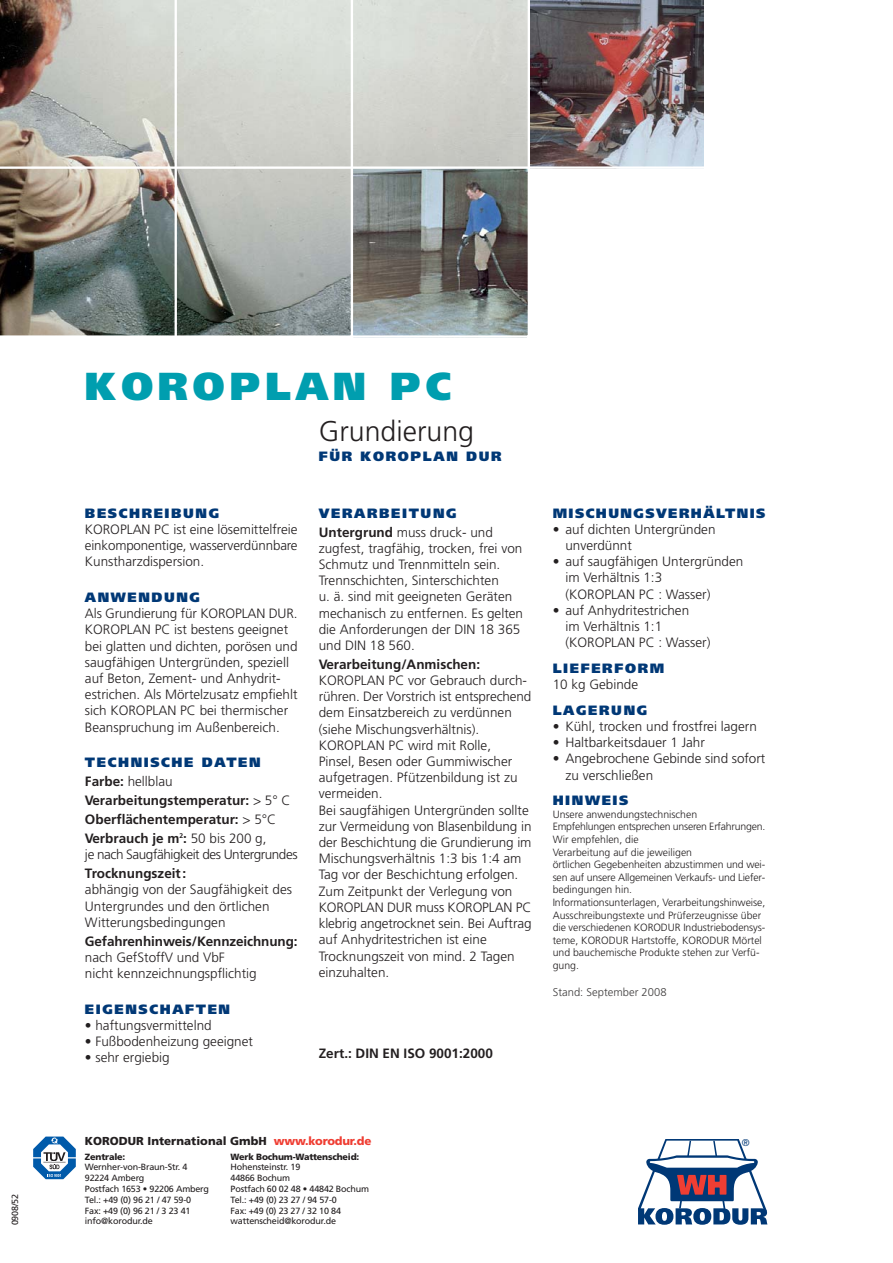
<style>
.page{position:relative;width:893px;height:1263px;background:#fff}
.page>*{position:absolute;margin:0;border:0;box-sizing:border-box;transform-origin:0 0}
.t1{font:900 39px "Frutiger";letter-spacing:.12em;color:#009eaf}
.t2{font:300 28.5px "Frutiger";color:#231f20}
.t3{font:300 13.5px/16.2px "Frutiger";color:#231f20}
.t4{font:700 13.5px/18.9px "Frutiger";color:#231f20}
.t5{font:900 13.5px "Frutiger";letter-spacing:.12em;color:#003876}
.t6{font:300 13.5px "Frutiger";letter-spacing:-.035em;color:#231f20}
.t7{font:900 11.55px "Frutiger";color:#231f20}
.t8{font:300 11.25px "Frutiger";color:#3f3d3d}
.t9{font:300 10.5px/12.6px "Frutiger";letter-spacing:-.005em;color:#231f20}
.t10{font:300 9.9px "Frutiger";color:#003876}
.t11{font:9px/10.8px "Frutiger";letter-spacing:-.02em;color:#231f20}
.t12{font:900 9px "Frutiger";letter-spacing:-.02em;color:#231f20}
.s1{font-weight:900;color:#003876}
.s2{font-weight:300}
.s3{font-weight:700}
.s4{color:#ef3e33}
</style>
<div class="page">
<img style="left:0;top:0;width:528px;height:335px">
<img style="left:353px;top:169px;width:175px;height:166px">
<img style="left:530px;top:0;width:174px;height:166px">
<hr style="left:351px;top:0;width:2px;height:345px;background:#fff">
<svg style="left:638px;top:1139px;width:129px;height:86px"></svg>
<hr style="left:175px;top:0;width:2px;height:349px;background:#fff">
<hr style="left:0;top:166px;width:709px;height:3px;background:#fff">
<svg style="left:33px;top:1136px;width:43px;height:43px"></svg>
<p class="t11" style="left:10px;top:1225px;width:33px;rotate:-90deg">0908/52</p>
<h1 class="t1" style="left:85px;top:371px;width:368px">KOROPLAN PC</h1>
<p class="t5" style="left:85px;top:507px;width:136px">BESCHREIBUNG</p>
<p class="t3" style="left:85px;top:522px;width:214px;text-align:justify">KOROPLAN PC ist eine lösemittelfreie einkomponentige, wasserverdünnbare Kunstharzdispersion.</p>
<p class="t5" style="left:85px;top:592px;width:117px">ANWENDUNG</p>
<p class="t3" style="left:85px;top:606px;width:214px">Als Grundierung für KOROPLAN DUR.<br>KOROPLAN PC ist bestens geeignet bei glatten und dichten, porösen und saugfähigen Untergründen, speziell auf Beton, Zement- und Anhydrit&shy;estrichen. Als Mörtelzusatz empfiehlt sich KOROPLAN PC bei thermischer Beanspruchung im Außenbereich.</p>
<p class="t4" style="left:85px;top:754px;width:207px"><span class="s1">TECHNISCHE DATEN<br></span>Farbe: <span class="s2">hellblau<br></span>Verarbeitungstemperatur: <span class="s2">&gt; 5 C<br></span>Oberflächentemperatur: <span class="s2">&gt; 5 C<br></span>Verbrauch je m<sup>2</sup>: <span class="s2">50 bis 200 g,</span></p>
<p class="t6" style="left:85px;top:849px;width:214px">je nach Saugfähigkeit des Untergrundes</p>
<p class="t4" style="left:85px;top:865px;width:103px">Trocknungszeit:</p>
<p class="t3" style="left:85px;top:882px;width:209px">abhängig von der Saugfähigkeit des<br>Untergrundes und den örtlichen<br>Witterungsbedingungen</p>
<p class="t4" style="left:85px;top:932px;width:214px">Gefahrenhinweis/Kennzeichnung:</p>
<p class="t3" style="left:85px;top:950px;width:173px">nach GefStoffV und VbF nicht kennzeichnungspflichtig</p>
<p class="t5" style="left:85px;top:1004px;width:147px">EIGENSCHAFTEN</p>
<p class="t3" style="left:85px;top:1018px;width:128px">• haftungsvermittelnd</p>
<p class="t3" style="left:85px;top:1034px;width:170px">• Fußbodenheizung geeignet</p>
<p class="t3" style="left:85px;top:1051px;width:86px">• sehr ergiebig</p>
<h2 class="t2" style="left:319px;top:419px;width:157px">Grundierung</h2>
<p class="t5" style="left:319px;top:450px;width:184px">FÜR KOROPLAN DUR</p>
<p class="t3" style="left:319px;top:504px;width:176px;line-height:18.9px"><span class="s1">VERARBEITUNG<br></span><span class="s3">Untergrund</span> muss druck- und</p>
<p class="t3" style="left:319px;top:541px;width:206px">zugfest, tragfähig, trocken, frei von<br>Schmutz und Trennmitteln sein.<br>Trennschichten, Sinterschichten<br>u. ä. sind mit geeigneten Geräten mechanisch zu entfernen. Es gelten die Anforderungen der DIN 18 365 und DIN 18 560.</p>
<p class="t4" style="left:319px;top:656px;width:163px">Verarbeitung/Anmischen:</p>
<p class="t3" style="left:319px;top:673px;width:214px">KOROPLAN PC vor Gebrauch durch&shy;rühren. Der Vorstrich ist entsprechend dem Einsatzbereich zu verdünnen (siehe Mischungsverhältnis).<br>KOROPLAN PC wird mit Rolle,<br>Pinsel, Besen oder Gummiwischer aufgetragen. Pfützenbildung ist zu vermeiden.<br>Bei saugfähigen Untergründen sollte zur Vermeidung von Blasenbildung in der Beschichtung die Grundierung im<br>Mischungsverhältnis 1:3 bis 1:4 am<br>Tag vor der Beschichtung erfolgen.<br>Zum Zeitpunkt der Verlegung von<br>KOROPLAN DUR muss KOROPLAN PC klebrig angetrocknet sein. Bei Auftrag auf Anhydritestrichen ist eine<br>Trocknungszeit von mind. 2 Tagen einzuhalten.</p>
<p class="t4" style="left:319px;top:1044px;width:176px">Zert.: DIN EN ISO 9001:2000</p>
<p class="t5" style="left:553px;top:507px;width:214px">MISCHUNGSVERHÄLTNIS</p>
<p class="t3" style="left:565px;top:522px;width:152px;text-indent:-13px">• auf dichten Untergründen unverdünnt</p>
<p class="t3" style="left:565px;top:554px;width:179px;text-indent:-13px">• auf saugfähigen Untergründen im Verhältnis 1:3<br>(KOROPLAN PC : Wasser)</p>
<p class="t3" style="left:565px;top:603px;width:147px;text-indent:-13px">• auf Anhydritestrichen<br>im Verhältnis 1:1 (KOROPLAN PC : Wasser)</p>
<p class="t5" style="left:553px;top:663px;width:113px">LIEFERFORM</p>
<p class="t3" style="left:553px;top:677px;width:87px">10 kg Gebinde</p>
<p class="t5" style="left:553px;top:705px;width:96px">LAGERUNG</p>
<p class="t3" style="left:553px;top:719px;width:206px">• Kühl, trocken und frostfrei lagern</p>
<p class="t3" style="left:553px;top:735px;width:154px">• Haltbarkeitsdauer 1 Jahr</p>
<p class="t3" style="left:565px;top:752px;width:201px;text-indent:-13px">• Angebrochene Gebinde sind sofort zu verschließen</p>
<p class="t5" style="left:553px;top:795px;width:77px">HINWEIS</p>
<p class="t9" style="left:553px;top:809px;width:214px">Unsere anwendungstechnischen<br>Empfehlungen entsprechen unseren Erfahrungen.<br>Wir empfehlen, die<br>Verarbeitung auf die jeweiligen<br>örtlichen Gegebenheiten abzustimmen und wei&shy;sen auf unsere Allgemeinen Verkaufs- und Liefer&shy;bedingungen hin.<br>Informationsunterlagen, Verarbeitungshinweise, Ausschreibungstexte und Prüferzeugnisse über die verschiedenen KORODUR Industriebodensys&shy;teme, KORODUR Hartstoffe, KORODUR Mörtel und bauchemische Produkte stehen zur Verfü&shy;gung.</p>
<p class="t8" style="left:553px;top:987px;width:115px">Stand: September 2008</p>
<p class="t7" style="left:85px;top:1136px;width:288px">KORODUR International GmbH <span class="s4">www.korodur.de</span></p>
<p class="t12" style="left:85px;top:1153px;width:42px">Zentrale:</p>
<p class="t11" style="left:85px;top:1162px;width:126px">Wernher-von-Braun-Str. 4<br>92224 Amberg<br>Postfach 1653 • 92206 Amberg<br>Tel.: +49 (0) 96 21 / 47 59-0<br>Fax: +49 (0) 96 21 / 3 23 41 info@korodur.de</p>
<p class="t12" style="left:231px;top:1153px;width:130px">Werk Bochum-Wattenscheid:</p>
<p class="t11" style="left:231px;top:1162px;width:140px">Hohensteinstr. 19<br>44866 Bochum<br>Postfach 60 02 48 • 44842 Bochum<br>Tel.: +49 (0) 23 27 / 94 57-0<br>Fax: +49 (0) 23 27 / 32 10 84 wattenscheid@korodur.de</p>
<p class="t10" style="left:742px;top:1139px;width:9px">®</p>
</div>
